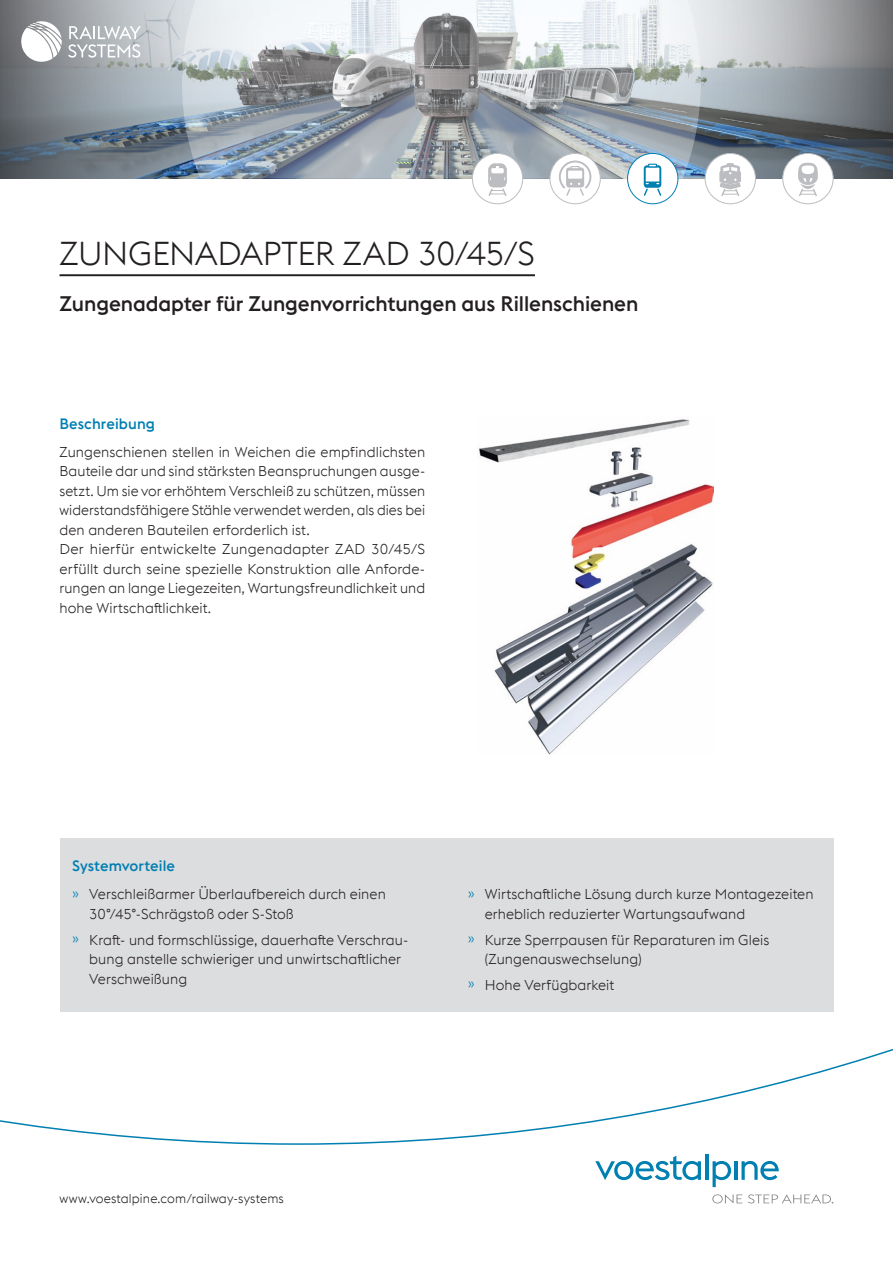
<style>
.page{position:relative;width:893px;height:1263px;background:#fff}
.page>*{position:absolute;margin:0;border:0;box-sizing:border-box;transform-origin:0 0}
.HL-1-schwarz{font:300 33px "voestalpine";letter-spacing:-.01em;color:#231f20}
.Sub-HL-1{font:500 21px "voestalpine";letter-spacing:-.005em;color:#231f20}
.Sub-HL-2-boe{font:500 15px "voestalpine";letter-spacing:.005em;color:#007fb1}
.Copy{font:300 14.25px/19.5px "voestalpine";letter-spacing:.005em;color:#231f20}
.t1{font:300 12.75px "voestalpine";letter-spacing:.01em;color:#231f20}
.s1{color:#007fb1}
</style>
<div class="page">
<svg style="left:0;top:1048px;width:893px;height:97px"></svg>
<svg style="left:595px;top:1156px;width:106px;height:24px"></svg>
<hr style="left:705px;top:1154px;width:3px;height:26px;background:#007fb1">
<svg style="left:713px;top:1161px;width:18px;height:26px"></svg>
<hr style="left:734px;top:1161px;width:3px;height:19px;background:#007fb1">
<svg style="left:741px;top:1161px;width:38px;height:19px"></svg>
<svg style="left:712px;top:1194px;width:30px;height:9px"></svg>
<svg style="left:748px;top:1194px;width:85px;height:9px"></svg>
<svg style="left:0;top:0;width:182px;height:179px;background:#848e96"></svg>
<svg style="left:701px;top:0;width:192px;height:179px;background:#8a9298"></svg>
<svg style="left:21px;top:21px;width:41px;height:41px"></svg>
<svg style="left:68px;top:26px;width:73px;height:32px"></svg>
<svg style="left:182px;top:0;width:519px;height:179px"></svg>
<div style="left:60px;top:838px;width:773px;height:174px;background:#dcdddf"></div>
<hr style="left:60px;top:274px;width:475px;height:2px;background:#231f20">
<img style="left:479px;top:419px;width:234px;height:336px">
<div style="left:472px;top:153px;width:51px;height:51px;background:#fff;border-radius:50%"></div>
<div style="left:472px;top:153px;width:51px;height:51px;border:1px solid #bcbdc0;border-radius:50%"></div>
<svg style="left:488px;top:163px;width:19px;height:33px"></svg>
<div style="left:550px;top:153px;width:50px;height:51px;background:#fff;border-radius:50%"></div>
<div style="left:550px;top:153px;width:51px;height:51px;border:1px solid #bcbdc0;border-radius:50%"></div>
<svg style="left:558px;top:160px;width:34px;height:37px"></svg>
<div style="left:705px;top:153px;width:50px;height:51px;background:#fff;border-radius:50%"></div>
<div style="left:705px;top:153px;width:51px;height:51px;border:1px solid #bcbdc0;border-radius:50%"></div>
<svg style="left:720px;top:163px;width:21px;height:33px"></svg>
<div style="left:783px;top:153px;width:50px;height:51px;background:#fff;border-radius:50%"></div>
<div style="left:782px;top:153px;width:51px;height:51px;border:1px solid #bcbdc0;border-radius:50%"></div>
<svg style="left:798px;top:162px;width:20px;height:34px"></svg>
<div style="left:628px;top:153px;width:50px;height:51px;background:#fff;border-radius:50%"></div>
<div style="left:627px;top:153px;width:51px;height:51px;border:1px solid #007fb1;border-radius:50%"></div>
<svg style="left:643px;top:164px;width:19px;height:32px"></svg>
<p class="HL-1-schwarz" style="left:60px;top:234px;width:477px">ZUNGENADAPTER ZAD 30/45/S</p>
<p class="Sub-HL-1" style="left:60px;top:291px;width:580px">Zungenadapter für Zungenvorrichtungen aus Rillenschienen</p>
<p class="Sub-HL-2-boe" style="left:60px;top:414px;width:97px">Beschreibung</p>
<p class="Copy" style="left:60px;top:442px;width:367px;text-align:justify">Zungenschienen stellen in Weichen die empfindlichsten Bauteile dar und sind stärksten Beanspruchungen ausge&shy;setzt. Um sie vor erhöhtem Verschleiß zu schützen, müssen widerstandsfähigere Stähle verwendet werden, als dies bei den anderen Bauteilen erforderlich ist.</p>
<p class="Copy" style="left:60px;top:540px;width:367px;text-align:justify">Der hierfür entwickelte Zungenadapter ZAD 30/45/S erfüllt durch seine spezielle Konstruktion alle Anforde&shy;rungen an lange Liegezeiten, Wartungsfreundlichkeit und hohe Wirtschaftlichkeit.</p>
<p class="Sub-HL-2-boe" style="left:72px;top:857px;width:104px">Systemvorteile</p>
<p class="Copy" style="left:89px;top:884px;width:298px;text-indent:-17px"><span class="s1">»</span> Verschleißarmer Überlaufbereich durch einen<br>30°/45°-Schrägstoß oder S-Stoß</p>
<p class="Copy" style="left:89px;top:930px;width:321px;text-indent:-17px"><span class="s1">»</span> Kraft- und formschlüssige, dauerhafte Verschrau&shy;bung anstelle schwieriger und unwirtschaftlicher<br>Verschweißung</p>
<p class="Copy" style="left:485px;top:884px;width:330px;text-indent:-17px"><span class="s1">»</span> Wirtschaftliche Lösung durch kurze Montagezeiten erheblich reduzierter Wartungsaufwand</p>
<p class="Copy" style="left:485px;top:930px;width:286px;text-indent:-17px"><span class="s1">»</span> Kurze Sperrpausen für Reparaturen im Gleis (Zungenauswechselung)</p>
<p class="Copy" style="left:468px;top:975px;width:148px"><span class="s1">»</span> Hohe Verfügbarkeit</p>
<p class="t1" style="left:60px;top:1191px;width:226px">www.voestalpine.com/railway-systems</p>
</div>
